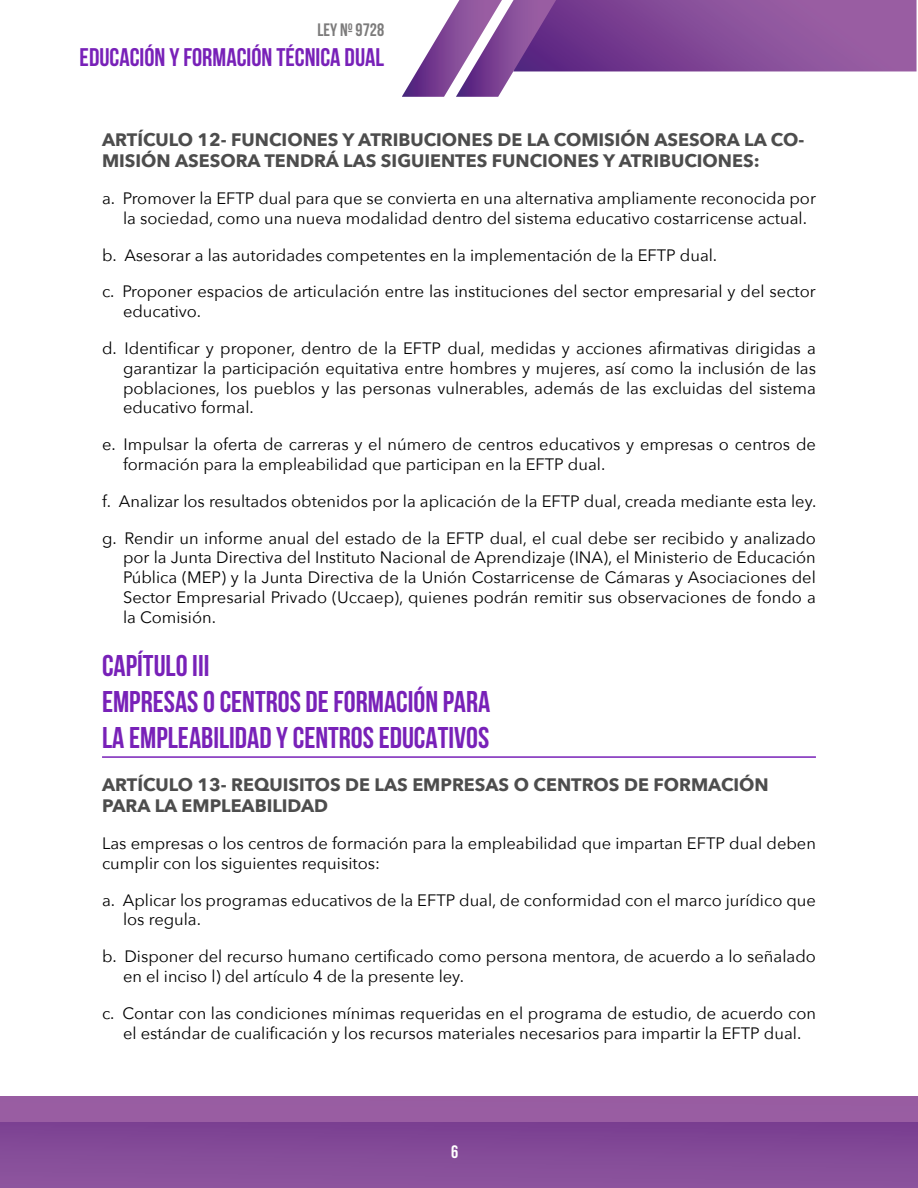
<style>
.page{position:relative;width:918px;height:1188px;background:#fff}
.page>*{position:absolute;margin:0;border:0;box-sizing:border-box;transform-origin:0 0}
.tituloCapítulos{font:700 30px/36px "Bebas Neue";color:#7821b8}
.t1{font:700 25.5px "Bebas Neue";color:#7821b8}
.articulos{font:700 18px/21.6px "Avenir Next";color:#4d4d4d}
.t2{font:700 18px "Bebas Neue";color:#7c7b7b}
.t3{font:700 18px "Bebas Neue";color:#fff}
.textBase{font:16.5px/19.8px "Avenir Next";color:#000}
</style>
<div class="page">
<div style="left:0;top:1097px;width:917px;height:91px;background:#995da2"></div>
<div style="left:0;top:1122px;width:918px;height:66px;background:#844c98"></div>
<svg style="left:402px;top:0;width:515px;height:97px"></svg>
<hr style="left:102px;top:756px;width:714px;height:2px;background:#7821b8">
<p class="t2" style="left:317px;top:20px;width:68px">LEY Nº 9728</p>
<h2 class="t1" style="left:80px;top:44px;width:306px">EDUCACIÓN Y FORMACIÓN TÉCNICA DUAL</h2>
<p class="articulos" style="left:102px;top:128px;width:704px">ARTÍCULO 12- FUNCIONES Y ATRIBUCIONES DE LA COMISIÓN ASESORA LA CO-<br>MISIÓN ASESORA TENDRÁ LAS SIGUIENTES FUNCIONES Y ATRIBUCIONES:</p>
<p class="textBase" style="left:123px;top:188px;width:694px;text-indent:-21px">a. Promover la EFTP dual para que se convierta en una alternativa ampliamente reconocida por la sociedad, como una nueva modalidad dentro del sistema educativo costarricense actual.</p>
<p class="textBase" style="left:102px;top:244px;width:617px">b. Asesorar a las autoridades competentes en la implementación de la EFTP dual.</p>
<p class="textBase" style="left:123px;top:281px;width:694px;text-indent:-21px">c. Proponer espacios de articulación entre las instituciones del sector empresarial y del sector educativo.</p>
<p class="textBase" style="left:123px;top:338px;width:694px;text-align:justify;text-indent:-21px">d. Identificar y proponer, dentro de la EFTP dual, medidas y acciones afirmativas dirigidas a garantizar la participación equitativa entre hombres y mujeres, así como la inclusión de las poblaciones, los pueblos y las personas vulnerables, además de las excluidas del sistema educativo formal.</p>
<p class="textBase" style="left:123px;top:434px;width:694px;text-indent:-21px">e. Impulsar la oferta de carreras y el número de centros educativos y empresas o centros de formación para la empleabilidad que participan en la EFTP dual.</p>
<p class="textBase" style="left:102px;top:490px;width:716px">f. Analizar los resultados obtenidos por la aplicación de la EFTP dual, creada mediante esta ley.</p>
<p class="textBase" style="left:123px;top:527px;width:695px;text-align:justify;text-indent:-21px">g. Rendir un informe anual del estado de la EFTP dual, el cual debe ser recibido y analizado por la Junta Directiva del Instituto Nacional de Aprendizaje (INA), el Ministerio de Educación Pública (MEP) y la Junta Directiva de la Unión Costarricense de Cámaras y Asociaciones del Sector Empresarial Privado (Uccaep), quienes podrán remitir sus observaciones de fondo a la Comisión.</p>
<p class="tituloCapítulos" style="left:102px;top:647px;width:390px">CAPÍTULO III<br>EMPRESAS O CENTROS DE FORMACIÓN PARA<br>LA EMPLEABILIDAD Y CENTROS EDUCATIVOS</p>
<p class="articulos" style="left:102px;top:773px;width:668px">ARTÍCULO 13- REQUISITOS DE LAS EMPRESAS O CENTROS DE FORMACIÓN<br>PARA LA EMPLEABILIDAD</p>
<p class="textBase" style="left:102px;top:833px;width:715px">Las empresas o los centros de formación para la empleabilidad que impartan EFTP dual deben cumplir con los siguientes requisitos:</p>
<p class="textBase" style="left:123px;top:889px;width:694px;text-indent:-21px">a. Aplicar los programas educativos de la EFTP dual, de conformidad con el marco jurídico que los regula.</p>
<p class="textBase" style="left:123px;top:946px;width:694px;text-indent:-21px">b. Disponer del recurso humano certificado como persona mentora, de acuerdo a lo señalado en el inciso l) del artículo 4 de la presente ley.</p>
<p class="textBase" style="left:102px;top:1003px;width:715px;text-align:center">c. Contar con las condiciones mínimas requeridas en el programa de estudio, de acuerdo con el estándar de cualificación y los recursos materiales necesarios para impartir la EFTP dual.</p>
<p class="t3" style="left:451px;top:1141px;width:9px">6</p>
</div>
